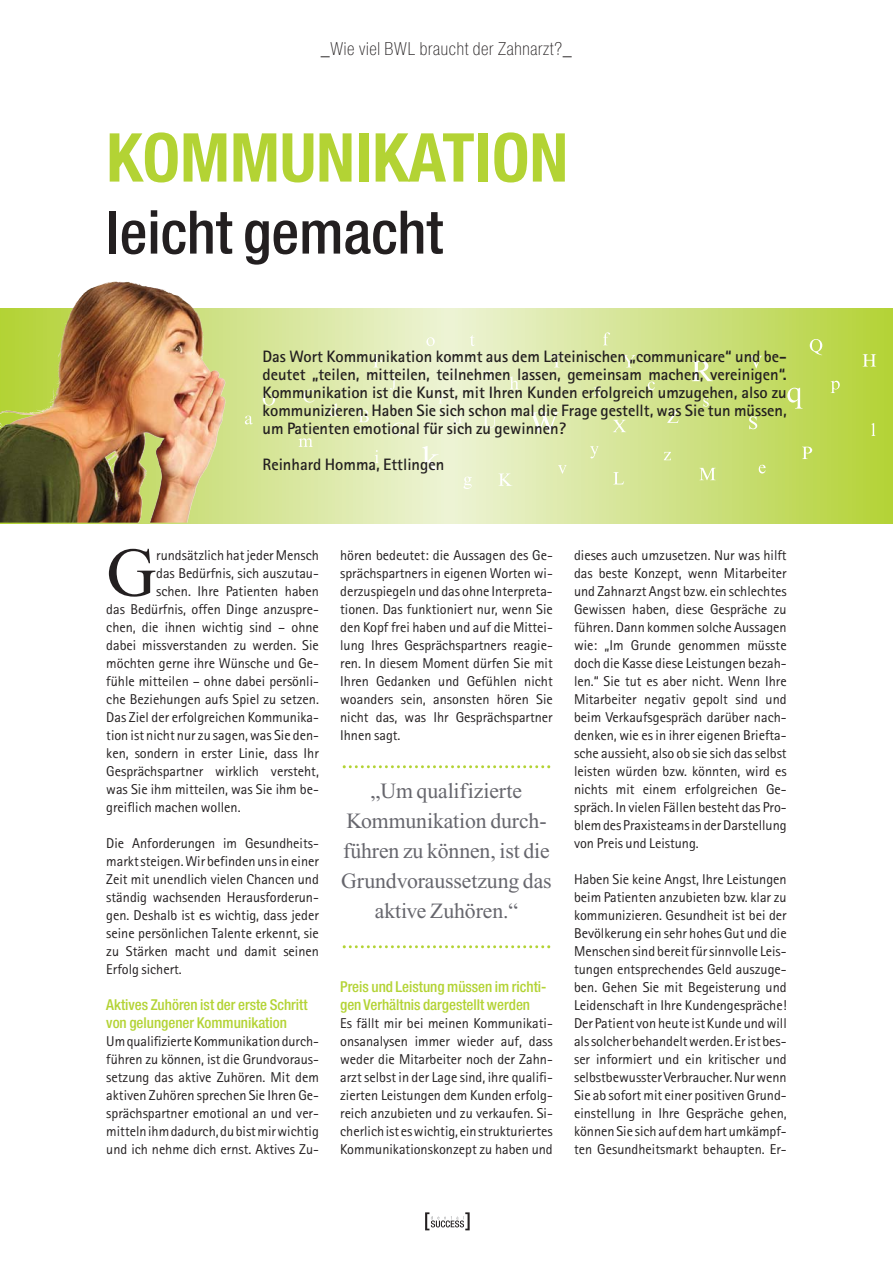
<style>
.page{position:relative;width:893px;height:1263px;background:#fff}
.page>*{position:absolute;margin:0;border:0;box-sizing:border-box;transform-origin:0 0}
.t1{font:69.15px "Times New Roman";color:#231f20}
.t2{font:700 condensed 67.5px "Helvetica Neue";color:#b3d334}
.t3{font:500 condensed 60px "Helvetica Neue";color:#231f20}
.t4{font:21.75px/30px "Times New Roman";letter-spacing:-.005em;color:#66666d;text-align:center}
.t5{font:100 condensed 18px "Helvetica Neue";letter-spacing:.04em;color:#231f20}
.t6{font:700 16.5px/18px "Rotis Sans Serif";color:#231f20;text-align:justify}
.t7{font:500 condensed 15px/18px "Helvetica Neue";color:#b3d334}
.t8{font:14.25px/18px "Rotis Sans Serif";color:#231f20;text-align:justify}
</style>
<div class="page">
<svg style="left:0;top:308px;width:892px;height:215px;background:#c9ce82"></svg>
<svg style="left:245px;top:416px;width:8px;height:8px"></svg>
<svg style="left:648px;top:382px;width:7px;height:8px"></svg>
<svg style="left:329px;top:403px;width:9px;height:13px"></svg>
<svg style="left:759px;top:465px;width:7px;height:8px"></svg>
<svg style="left:603px;top:332px;width:7px;height:13px"></svg>
<svg style="left:463px;top:477px;width:9px;height:12px"></svg>
<svg style="left:510px;top:376px;width:9px;height:13px"></svg>
<svg style="left:375px;top:450px;width:4px;height:13px"></svg>
<svg style="left:390px;top:373px;width:5px;height:17px"></svg>
<svg style="left:422px;top:446px;width:17px;height:24px"></svg>
<svg style="left:871px;top:423px;width:4px;height:13px"></svg>
<svg style="left:298px;top:438px;width:15px;height:9px"></svg>
<svg style="left:426px;top:337px;width:9px;height:9px"></svg>
<svg style="left:831px;top:381px;width:9px;height:12px"></svg>
<svg style="left:787px;top:388px;width:15px;height:21px"></svg>
<svg style="left:438px;top:395px;width:7px;height:8px"></svg>
<svg style="left:703px;top:398px;width:6px;height:9px"></svg>
<svg style="left:470px;top:335px;width:5px;height:11px"></svg>
<svg style="left:453px;top:415px;width:9px;height:9px"></svg>
<svg style="left:558px;top:465px;width:9px;height:9px"></svg>
<svg style="left:482px;top:371px;width:13px;height:8px"></svg>
<svg style="left:594px;top:387px;width:8px;height:9px"></svg>
<svg style="left:590px;top:446px;width:8px;height:12px"></svg>
<svg style="left:664px;top:452px;width:7px;height:8px"></svg>
<svg style="left:358px;top:410px;width:11px;height:12px"></svg>
<svg style="left:303px;top:390px;width:12px;height:13px"></svg>
<svg style="left:373px;top:355px;width:11px;height:12px"></svg>
<svg style="left:392px;top:423px;width:14px;height:12px"></svg>
<svg style="left:863px;top:354px;width:13px;height:13px"></svg>
<svg style="left:498px;top:473px;width:14px;height:13px"></svg>
<svg style="left:613px;top:472px;width:11px;height:12px"></svg>
<svg style="left:699px;top:468px;width:17px;height:12px"></svg>
<svg style="left:263px;top:393px;width:12px;height:13px"></svg>
<svg style="left:802px;top:447px;width:10px;height:12px"></svg>
<svg style="left:810px;top:339px;width:12px;height:16px"></svg>
<svg style="left:692px;top:361px;width:21px;height:20px"></svg>
<svg style="left:749px;top:416px;width:8px;height:13px"></svg>
<svg style="left:551px;top:355px;width:11px;height:12px"></svg>
<svg style="left:483px;top:415px;width:14px;height:13px"></svg>
<svg style="left:750px;top:356px;width:12px;height:12px"></svg>
<svg style="left:529px;top:412px;width:30px;height:21px"></svg>
<svg style="left:613px;top:420px;width:13px;height:12px"></svg>
<svg style="left:622px;top:355px;width:14px;height:12px"></svg>
<svg style="left:667px;top:410px;width:12px;height:13px"></svg>
<svg style="left:425px;top:1212px;width:45px;height:18px"></svg>
<svg style="left:343px;top:765px;width:207px;height:3px"></svg>
<svg style="left:343px;top:945px;width:207px;height:3px"></svg>
<img style="left:198px;top:404px;width:27px;height:79px">
<p class="t5" style="left:321px;top:43px;width:252px">_Wie viel BWL braucht der Zahnarzt?_</p>
<h2 class="t2" style="left:106px;top:133px;width:463px">KOMMUNIKATION</h2>
<h3 class="t3" style="left:106px;top:211px;width:338px">leicht gemacht</h3>
<p class="t6" style="left:262px;top:349px;width:526px">Das Wort Kommunikation kommt aus dem Lateinischen „communicare“ und be&shy;deutet „teilen, mitteilen, teilnehmen lassen, gemeinsam machen, vereinigen“.<br>Kommunikation ist die Kunst, mit Ihren Kunden erfolgreich umzugehen, also zu kommunizieren. Haben Sie sich schon mal die Frage gestellt, was Sie tun müssen, um Patienten emotional für sich zu gewinnen?</p>
<p class="t6" style="left:262px;top:457px;width:183px">Reinhard Homma, Ettlingen</p>
<h1 class="t1" style="left:106px;top:548px;width:51px">G</h1>
<p class="t8" style="left:156px;top:547px;width:164px">rundsätzlich hat jeder Mensch</p>
<p class="t8" style="left:156px;top:565px;width:164px">das Bedürfnis, sich auszutau-</p>
<p class="t8" style="left:156px;top:583px;width:164px">schen. Ihre Patienten haben</p>
<p class="t8" style="left:106px;top:601px;width:214px">das Bedürfnis, offen Dinge anzuspre-</p>
<p class="t8" style="left:106px;top:619px;width:214px">chen, die ihnen wichtig sind – ohne</p>
<p class="t8" style="left:106px;top:637px;width:214px">dabei missverstanden zu werden. Sie</p>
<p class="t8" style="left:106px;top:655px;width:214px">möchten gerne ihre Wünsche und Ge-</p>
<p class="t8" style="left:106px;top:673px;width:214px">fühle mitteilen – ohne dabei persönli-</p>
<p class="t8" style="left:106px;top:691px;width:214px">che Beziehungen aufs Spiel zu setzen.</p>
<p class="t8" style="left:106px;top:709px;width:214px">Das Ziel der erfolgreichen Kommunika-</p>
<p class="t8" style="left:106px;top:727px;width:214px">tion ist nicht nur zu sagen, was Sie den-</p>
<p class="t8" style="left:106px;top:745px;width:214px">ken, sondern in erster Linie, dass Ihr</p>
<p class="t8" style="left:106px;top:763px;width:214px">Gesprächspartner wirklich versteht,</p>
<p class="t8" style="left:106px;top:781px;width:214px">was Sie ihm mitteilen, was Sie ihm be-</p>
<p class="t8" style="left:106px;top:799px;width:136px">greiflich machen wollen.</p>
<p class="t8" style="left:106px;top:835px;width:214px">Die Anforderungen im Gesundheits&shy;markt steigen. Wir befinden uns in einer Zeit mit unendlich vielen Chancen und ständig wachsenden Herausforderun&shy;gen. Deshalb ist es wichtig, dass jeder seine persönlichen Talente erkennt, sie zu Stärken macht und damit seinen Erfolg sichert.</p>
<p class="t7" style="left:106px;top:997px;width:203px">Aktives Zuhören ist der erste Schritt von gelungener Kommunikation</p>
<p class="t8" style="left:106px;top:1033px;width:214px">Um qualifizierte Kommunikation durch - führen zu können, ist die Grundvoraus&shy;setzung das aktive Zuhören. Mit dem aktiven Zuhören sprechen Sie Ihren Ge&shy;sprächspartner emotional an und ver&shy;mitteln ihm dadurch, du bist mir wichtig und ich nehme dich ernst. Aktives Zu -</p>
<p class="t8" style="left:340px;top:547px;width:214px">hören bedeutet: die Aussagen des Ge&shy;sprächspartners in eigenen Worten wi&shy;derzuspiegeln und das ohne Interpreta&shy;tionen. Das funktioniert nur, wenn Sie den Kopf frei haben und auf die Mittei&shy;lung Ihres Gesprächspartners reagie&shy;ren. In diesem Moment dürfen Sie mit Ihren Gedanken und Gefühlen nicht woanders sein, ansonsten hören Sie nicht das, was Ihr Gesprächspartner Ihnen sagt.</p>
<h3 class="t4" style="left:341px;top:778px;width:212px">„Um qualifizierte<br>Kommunikation durch&shy;führen zu können, ist die<br>Grundvoraussetzung das aktive Zuhören.“</h3>
<p class="t7" style="left:340px;top:979px;width:208px">Preis und Leistung müssen im richti&shy;gen Verhältnis dargestellt werden</p>
<p class="t8" style="left:340px;top:1015px;width:214px">Es fällt mir bei meinen Kommunikati&shy;onsanalysen immer wieder auf, dass weder die Mitarbeiter noch der Zahn&shy;arzt selbst in der Lage sind, ihre qualifi&shy;zierten Leistungen dem Kunden erfolg&shy;reich anzubieten und zu verkaufen. Si&shy;cherlich ist es wichtig, ein strukturiertes Kommunikationskonzept zu haben und</p>
<p class="t8" style="left:574px;top:547px;width:214px">dieses auch umzusetzen. Nur was hilft das beste Konzept, wenn Mitarbeiter und Zahnarzt Angst bzw. ein schlechtes Gewissen haben, diese Gespräche zu führen. Dann kommen solche Aussagen wie: „Im Grunde genommen müsste doch die Kasse diese Leistungen bezah&shy;len.“ Sie tut es aber nicht. Wenn Ihre Mitarbeiter negativ gepolt sind und beim Verkaufsgespräch darüber nach&shy;denken, wie es in ihrer eigenen Briefta&shy;sche aussieht, also ob sie sich das selbst leisten würden bzw. könnten, wird es nichts mit einem erfolgreichen Ge&shy;spräch. In vielen Fällen besteht das Pro&shy;blem des Praxisteams in der Darstellung von Preis und Leistung.</p>
<p class="t8" style="left:574px;top:871px;width:214px">Haben Sie keine Angst, Ihre Leistungen beim Patienten anzubieten bzw. klar zu kommunizieren. Gesundheit ist bei der Bevölkerung ein sehr hohes Gut und die Menschen sind bereit für sinnvolle Leis - tungen entsprechendes Geld auszuge&shy;ben. Gehen Sie mit Begeisterung und Leidenschaft in Ihre Kundengespräche!<br>Der Patient von heute ist Kunde und will als solcher behandelt werden. Er ist bes&shy;ser informiert und ein kritischer und selbstbewusster Verbraucher. Nur wenn Sie ab sofort mit einer positiven Grund&shy;einstellung in Ihre Gespräche gehen, können Sie sich auf dem hart umkämpf&shy;ten Gesundheitsmarkt behaupten. Er-</p>
</div>
